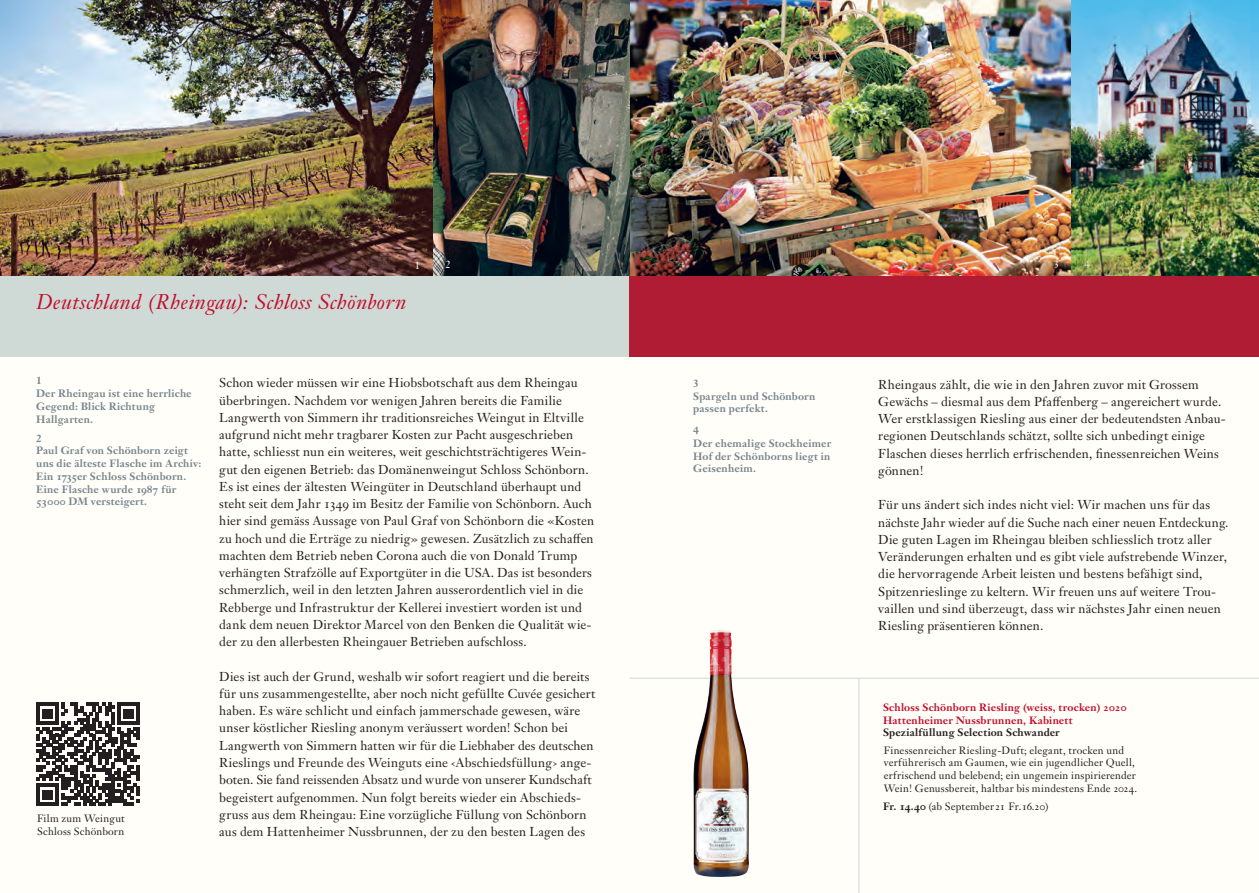
<style>
.page{position:relative;width:1259px;height:893px;background:#fff}
.page>*{position:absolute;margin:0;border:0;box-sizing:border-box;transform-origin:0 0}
.t1{font:italic 21px "Janson Text LT Pro";letter-spacing:.02em;color:#c00f2d}
.t2{font:12.75px/17.2px "Janson Text LT Pro";letter-spacing:.01em;color:#231f20}
.t3{font:700 10.5px/12.8px "Janson Text LT Pro";letter-spacing:.015em;color:#77858d}
.t4{font:10.5px/12.8px "Janson Text LT Pro";letter-spacing:.015em;color:#231f20}
.t5{font:700 10.5px/12.8px "Janson Text LT Pro";letter-spacing:.015em;color:#c00f2d}
.t6{font:700 10.5px "Janson Text LT Pro";letter-spacing:.015em;color:#231f20}
.t7{font:10.5px "Janson Text LT Pro";color:#fff}
.s1{font-weight:700}
</style>
<div class="page">
<div style="left:629px;top:0;width:630px;height:893px;background:#fffef8"></div>
<div style="left:0;top:0;width:629px;height:893px;background:#fffef8"></div>
<hr style="left:629px;top:678px;width:630px;height:1px;background:#cbd6dd">
<img style="left:629px;top:0;width:630px;height:276px">
<img style="left:433px;top:0;width:196px;height:276px">
<img style="left:0;top:0;width:433px;height:276px">
<div style="left:0;top:276px;width:629px;height:81px;background:#cfdad6"></div>
<div style="left:629px;top:276px;width:630px;height:81px;background:#af1c34"></div>
<img style="left:693px;top:630px;width:56px;height:247px">
<hr style="left:858px;top:679px;width:1px;height:214px;background:#cbd6dd">
<svg style="left:37px;top:703px;width:102px;height:102px"></svg>
<h1 class="t1" style="left:36px;top:289px;width:371px">Deutschland (Rheingau): Schloss Schönborn</h1>
<p class="t7" style="left:1053px;top:258px;width:7px">3</p>
<p class="t7" style="left:415px;top:258px;width:7px">1</p>
<p class="t7" style="left:445px;top:258px;width:7px">2</p>
<p class="t7" style="left:1084px;top:258px;width:7px">4</p>
<p class="t3" style="left:36px;top:374px;width:157px">1<br>Der Rheingau ist eine herrliche<br>Gegend: Blick Richtung<br>Hallgarten.</p>
<p class="t3" style="left:36px;top:432px;width:167px">2<br>Paul Graf von Schönborn zeigt uns die älteste Flasche im Archiv:<br>Ein 1735er Schloss Schönborn.<br>Eine Flasche wurde 1987 für<br>53000 DM versteigert.</p>
<p class="t4" style="left:37px;top:811px;width:89px;line-height:13.5px">Film zum Weingut<br>Schloss Schönborn</p>
<p class="t2" style="left:219px;top:374px;width:376px">Schon wieder müssen wir eine Hiobsbotschaft aus dem Rheingau überbringen. Nachdem vor wenigen Jahren bereits die Familie Langwerth von Simmern ihr traditionsreiches Weingut in Eltville aufgrund nicht mehr tragbarer Kosten zur Pacht ausgeschrieben hatte, schliesst nun ein weiteres, weit geschichtsträchtigeres Wein&shy;gut den eigenen Betrieb: das Domänenweingut Schloss Schönborn.<br>Es ist eines der ältesten Weingüter in Deutschland überhaupt und steht seit dem Jahr 1349 im Besitz der Familie von Schönborn. Auch hier sind gemäss Aussage von Paul Graf von Schönborn die «Kosten zu hoch und die Erträge zu niedrig» gewesen. Zusätzlich zu schaffen machten dem Betrieb neben Corona auch die von Donald Trump verhängten Strafzölle auf Exportgüter in die USA. Das ist besonders schmerzlich, weil in den letzten Jahren ausserordentlich viel in die Rebberge und Infrastruktur der Kellerei investiert worden ist und dank dem neuen Direktor Marcel von den Benken die Qualität wie&shy;der zu den allerbesten Rheingauer Betrieben aufschloss.</p>
<p class="t2" style="left:219px;top:668px;width:378px">Dies ist auch der Grund, weshalb wir sofort reagiert und die bereits für uns zusammengestellte, aber noch nicht gefüllte Cuvée gesichert haben. Es wäre schlicht und einfach jammerschade gewesen, wäre unser köstlicher Riesling anonym veräussert worden! Schon bei Langwerth von Simmern hatten wir für die Liebhaber des deutschen Rieslings und Freunde des Weinguts eine ‹Abschiedsfüllung› ange&shy;boten. Sie fand reissenden Absatz und wurde von unserer Kundschaft begeistert aufgenommen. Nun folgt bereits wieder ein Abschieds&shy;gruss aus dem Rheingau: Eine vorzügliche Füllung von Schönborn aus dem Hattenheimer Nussbrunnen, der zu den besten Lagen des</p>
<p class="t3" style="left:693px;top:377px;width:124px">3<br>Spargeln und Schönborn passen perfekt.</p>
<p class="t3" style="left:693px;top:424px;width:139px">4<br>Der ehemalige Stockheimer<br>Hof der Schönborns liegt in<br>Geisenheim.</p>
<p class="t2" style="left:878px;top:375px;width:349px">Rheingaus zählt, die wie in den Jahren zuvor mit Grossem Gewächs – diesmal aus dem Pfaffenberg – angereichert wurde.<br>Wer erstklassigen Riesling aus einer der bedeutendsten Anbau&shy;regionen Deutschlands schätzt, sollte sich unbedingt einige Flaschen dieses herrlich erfrischenden, finessenreichen Weins gönnen!</p>
<p class="t2" style="left:878px;top:496px;width:352px">Für uns ändert sich indes nicht viel: Wir machen uns für das nächste Jahr wieder auf die Suche nach einer neuen Entdeckung.<br>Die guten Lagen im Rheingau bleiben schliesslich trotz aller Veränderungen erhalten und es gibt viele aufstrebende Winzer, die hervorragende Arbeit leisten und bestens befähigt sind, Spitzenrieslinge zu keltern. Wir freuen uns auf weitere Trou&shy;vaillen und sind überzeugt, dass wir nächstes Jahr einen neuen Riesling präsentieren können.</p>
<p class="t5" style="left:883px;top:701px;width:245px">Schloss Schönborn Riesling (weiss, trocken) 2020<br>Hattenheimer Nussbrunnen, Kabinett</p>
<p class="t6" style="left:883px;top:726px;width:178px">Spezialfüllung Selection Schwander</p>
<p class="t4" style="left:884px;top:744px;width:255px">Finessenreicher Riesling-Duft; elegant, trocken und verführerisch am Gaumen, wie ein jugendlicher Quell, erfrischend und belebend; ein ungemein inspirierender Wein! Genussbereit, haltbar bis mindestens Ende 2024.</p>
<p class="t4" style="left:883px;top:800px;width:167px"><span class="s1">Fr. 14.40</span> (ab September 21 Fr.16.20)</p>
</div>
